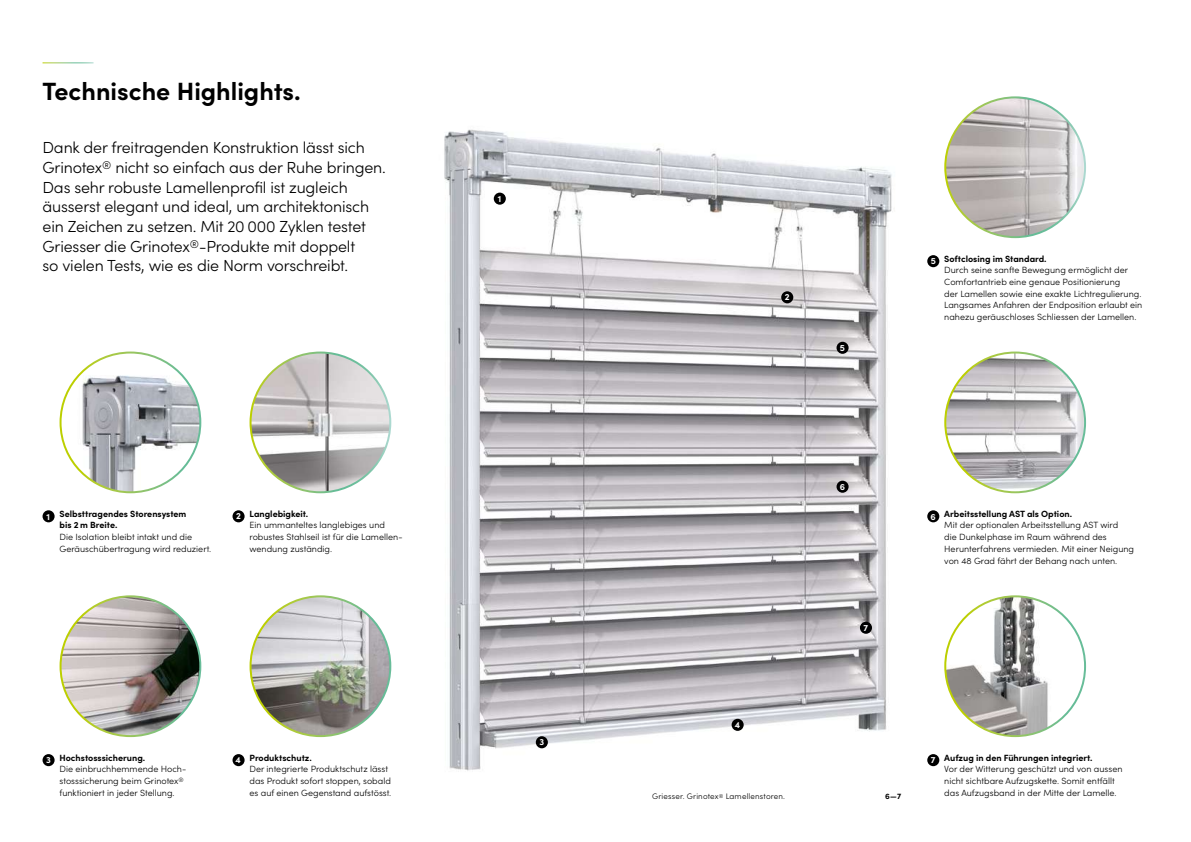
<style>
.page{position:relative;width:1191px;height:842px;background:#fff}
.page>*{position:absolute;margin:0;border:0;box-sizing:border-box;transform-origin:0 0}
.t1{font:700 25px "Sofia Pro";color:#000}
.t2{font:300 16px/19.7px "Sofia Pro";letter-spacing:-.01em;color:#000}
.t3{font:300 9px/11.7px "Sofia Pro";color:#000}
.t4{font:700 9px/11.7px "Sofia Pro";color:#000}
.t5{font:700 9px "Sofia Pro";color:#fff}
.t6{font:300 8px "Sofia Pro";letter-spacing:.02em;color:#000}
.t7{font:700 8px "Sofia Pro";color:#000}
</style>
<div class="page">
<img style="left:444px;top:129px;width:448px;height:642px">
<div style="left:781px;top:291px;width:12px;height:12px;background:#000;border-radius:50%"></div>
<div style="left:536px;top:736px;width:12px;height:12px;background:#000;border-radius:50%"></div>
<div style="left:731px;top:719px;width:12px;height:12px;background:#000;border-radius:50%"></div>
<div style="left:860px;top:622px;width:12px;height:12px;background:#000;border-radius:50%"></div>
<div style="left:836px;top:481px;width:12px;height:12px;background:#000;border-radius:50%"></div>
<div style="left:836px;top:342px;width:12px;height:12px;background:#000;border-radius:50%"></div>
<div style="left:494px;top:193px;width:12px;height:12px;background:#000;border-radius:50%"></div>
<img style="left:945px;top:596px;width:140px;height:140px;border-radius:70px">
<img style="left:945px;top:352px;width:140px;height:140px;border-radius:70px">
<img style="left:250px;top:596px;width:140px;height:140px;border-radius:70px">
<img style="left:945px;top:97px;width:140px;height:140px;border-radius:70px">
<img style="left:61px;top:596px;width:139px;height:140px;border-radius:70px">
<img style="left:250px;top:352px;width:140px;height:140px;border-radius:70px">
<img style="left:61px;top:352px;width:139px;height:140px;border-radius:70px">
<div style="left:43px;top:510px;width:12px;height:12px;background:#000;border-radius:50%"></div>
<div style="left:43px;top:754px;width:12px;height:12px;background:#000;border-radius:50%"></div>
<div style="left:927px;top:754px;width:12px;height:12px;background:#000;border-radius:50%"></div>
<div style="left:927px;top:255px;width:12px;height:12px;background:#000;border-radius:50%"></div>
<div style="left:232px;top:510px;width:13px;height:12px;background:#000;border-radius:50%"></div>
<div style="left:232px;top:754px;width:13px;height:12px;background:#000;border-radius:50%"></div>
<div style="left:927px;top:510px;width:12px;height:12px;background:#000;border-radius:50%"></div>
<h1 class="t1" style="left:43px;top:72px;width:260px">Technische Highlights.</h1>
<p class="t2" style="left:43px;top:137px;width:345px">Dank der freitragenden Konstruktion lässt sich Grinotex<sup>®</sup> nicht so einfach aus der Ruhe bringen.<br>Das sehr robuste Lamellenprofil ist zugleich äusserst elegant und ideal, um architektonisch ein Zeichen zu setzen. Mit 20 000 Zyklen testet Griesser die Grinotex<sup>®</sup>-Produkte mit doppelt<br>so vielen Tests, wie es die Norm vorschreibt.</p>
<p class="t5" style="left:47px;top:509px;width:5px">1</p>
<p class="t4" style="left:60px;top:507px;width:128px">Selbsttragendes Storensystem bis 2 m Breite.</p>
<p class="t3" style="left:60px;top:531px;width:153px">Die Isolation bleibt intakt und die<br>Geräuschübertragung wird reduziert.</p>
<p class="t5" style="left:236px;top:509px;width:6px">2</p>
<p class="t4" style="left:249px;top:507px;width:60px">Langlebigkeit.</p>
<p class="t3" style="left:249px;top:519px;width:154px">Ein ummanteltes langlebiges und robustes Stahlseil ist für die Lamellen&shy;wendung zuständig.</p>
<p class="t5" style="left:498px;top:192px;width:5px">1</p>
<p class="t5" style="left:539px;top:735px;width:6px">3</p>
<p class="t5" style="left:785px;top:290px;width:6px">2</p>
<p class="t5" style="left:840px;top:341px;width:7px">5</p>
<p class="t5" style="left:840px;top:480px;width:7px">6</p>
<p class="t5" style="left:735px;top:718px;width:7px">4</p>
<p class="t5" style="left:863px;top:621px;width:6px">7</p>
<p class="t5" style="left:930px;top:254px;width:7px">5</p>
<p class="t4" style="left:944px;top:252px;width:104px">Softclosing im Standard.</p>
<p class="t3" style="left:944px;top:264px;width:200px">Durch seine sanfte Bewegung ermöglicht der Comfortantrieb eine genaue Positionierung<br>der Lamellen sowie eine exakte Lichtregulierung.<br>Langsames Anfahren der Endposition erlaubt ein nahezu geräuschloses Schliessen der Lamellen.</p>
<p class="t5" style="left:930px;top:509px;width:7px">6</p>
<p class="t4" style="left:944px;top:507px;width:129px">Arbeitsstellung AST als Option.</p>
<p class="t3" style="left:944px;top:519px;width:191px">Mit der optionalen Arbeitsstellung AST wird<br>die Dunkelphase im Raum während des Herunterfahrens vermieden. Mit einer Neigung von 48 Grad fährt der Behang nach unten.</p>
<p class="t4" style="left:249px;top:751px;width:64px">Produktschutz.</p>
<p class="t3" style="left:249px;top:763px;width:143px">Der integrierte Produktschutz lässt das Produkt sofort stoppen, sobald es auf einen Gegenstand aufstösst.</p>
<p class="t5" style="left:46px;top:753px;width:6px">3</p>
<p class="t4" style="left:944px;top:751px;width:150px">Aufzug in den Führungen integriert.</p>
<p class="t3" style="left:944px;top:763px;width:180px">Vor der Witterung geschützt und von aussen nicht sichtbare Aufzugskette. Somit entfällt das Aufzugsband in der Mitte der Lamelle.</p>
<p class="t4" style="left:60px;top:751px;width:87px">Hochstosssicherung.</p>
<p class="t3" style="left:60px;top:763px;width:128px">Die einbruchhemmende Hoch&shy;stosssicherung beim Grinotex<sup>® </sup>funktioniert in jeder Stellung.</p>
<p class="t5" style="left:235px;top:753px;width:7px">4</p>
<p class="t5" style="left:931px;top:753px;width:6px">7</p>
<p class="t6" style="left:652px;top:790px;width:134px">Griesser. Grinotex<sup>®</sup> Lamellenstoren.</p>
<p class="t7" style="left:885px;top:790px;width:18px">6—7</p>
</div>
